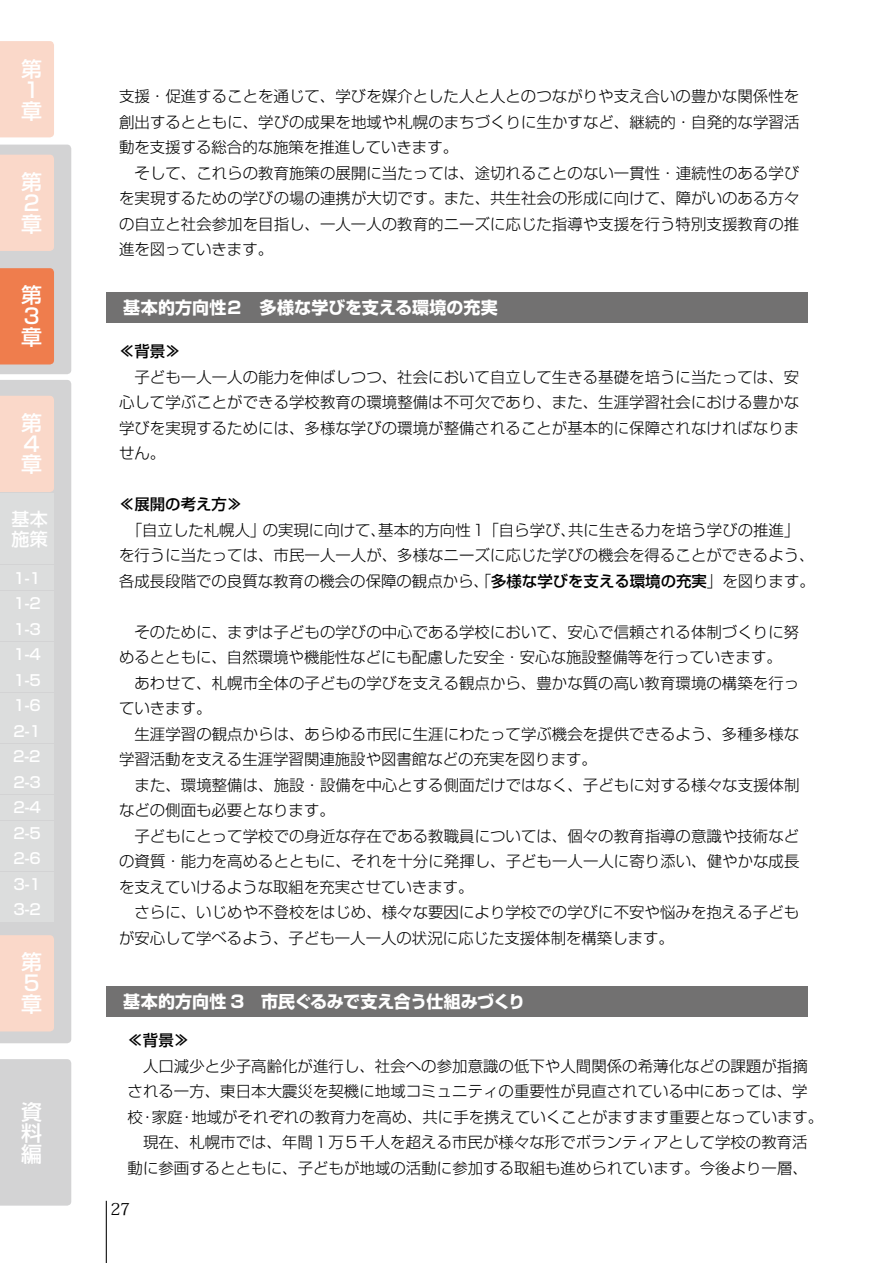
<style>
.page{position:relative;width:893px;height:1263px;background:#fff}
.page>*{position:absolute;margin:0;border:0;box-sizing:border-box;transform-origin:0 0}
.t1{font:500 21px/20.9px "Shin Go Pro";color:#fff}
.t2{font:500 18px/19.5px "Shin Go Pro";color:#fff}
.t3{font:700 16.95px "Shin Go Pro";color:#fff}
.t4{font:16.5px "Koz Min Pro";color:#000}
.t5{font:300 15.45px/25.5px "Shin Go Pro";letter-spacing:.005em;color:#000}
.t6{font:500 15.45px "Shin Go Pro";color:#000}
.t7{font:500 15px/25.5px "Shin Go Pro";color:#fff;text-align:justify}
.s1{font-weight:500}
</style>
<div class="page">
<div style="left:0;top:380px;width:71px;height:663px;background:#d3d3d4"></div>
<div style="left:0;top:41px;width:54px;height:96px;background:#fad8c9"></div>
<div style="left:0;top:396px;width:54px;height:96px;background:#fad8c9"></div>
<div style="left:0;top:494px;width:54px;height:70px;background:#dcdddd"></div>
<div style="left:0;top:566px;width:54px;height:24px;background:#dcdddd"></div>
<div style="left:0;top:935px;width:54px;height:96px;background:#fad8c9"></div>
<div style="left:0;top:1059px;width:71px;height:146px;background:#d3d3d4"></div>
<div style="left:0;top:591px;width:54px;height:24px;background:#dcdddd"></div>
<div style="left:0;top:617px;width:54px;height:24px;background:#dcdddd"></div>
<div style="left:0;top:642px;width:54px;height:24px;background:#dcdddd"></div>
<div style="left:0;top:668px;width:54px;height:24px;background:#dcdddd"></div>
<div style="left:0;top:693px;width:54px;height:24px;background:#dcdddd"></div>
<div style="left:0;top:719px;width:54px;height:24px;background:#dcdddd"></div>
<div style="left:0;top:744px;width:54px;height:24px;background:#dcdddd"></div>
<div style="left:0;top:770px;width:54px;height:24px;background:#dcdddd"></div>
<div style="left:0;top:795px;width:54px;height:24px;background:#dcdddd"></div>
<div style="left:0;top:821px;width:54px;height:24px;background:#dcdddd"></div>
<div style="left:0;top:846px;width:54px;height:24px;background:#dcdddd"></div>
<div style="left:0;top:872px;width:54px;height:24px;background:#dcdddd"></div>
<div style="left:0;top:897px;width:54px;height:24px;background:#dcdddd"></div>
<svg style="left:0;top:145px;width:71px;height:229px;background:#e8b9a5"></svg>
<hr style="left:106px;top:1201px;width:1px;height:62px;background:#000">
<div style="left:106px;top:292px;width:702px;height:30px;background:#727171"></div>
<div style="left:106px;top:986px;width:702px;height:30px;background:#727171"></div>
<h1 class="t1" style="left:21px;top:56px;width:22px">第<br>１章</h1>
<h1 class="t1" style="left:21px;top:169px;width:22px">第<br>２章</h1>
<h1 class="t1" style="left:21px;top:282px;width:22px">第<br>３章</h1>
<h1 class="t1" style="left:21px;top:410px;width:22px;text-align:justify">第４章</h1>
<p class="t2" style="left:11px;top:507px;width:38px">基本施策</p>
<p class="t7" style="left:13px;top:563px;width:29px">1-1<br>1-2<br>1-3<br>1-4<br>1-5<br>1-6<br>2-1<br>2-2<br>2-3<br>2-4<br>2-5<br>2-6<br>3-1<br>3-2</p>
<h1 class="t1" style="left:21px;top:949px;width:22px">第<br>５章</h1>
<h1 class="t1" style="left:21px;top:1099px;width:22px;text-align:justify">資料編</h1>
<p class="t5" style="left:119px;top:82px;width:682px">支援・促進することを通じて、学びを媒介とした人と人とのつながりや支え合いの豊かな関係性を創出するとともに、学びの成果を地域や札幌のまちづくりに生かすなど、継続的・自発的な学習活動を支援する総合的な施策を推進していきます。<br>　そして、これらの教育施策の展開に当たっては、途切れることのない一貫性・連続性のある学びを実現するための学びの場の連携が大切です。また、共生社会の形成に向けて、障がいのある方々の自立と社会参加を目指し、一人一人の教育的ニーズに応じた指導や支援を行う特別支援教育の推進を図っていきます。</p>
<p class="t3" style="left:123px;top:294px;width:376px">基本的方向性２　多様な学びを支える環境の充実</p>
<p class="t6" style="left:119px;top:339px;width:63px">≪背景≫</p>
<p class="t5" style="left:119px;top:362px;width:682px;text-align:justify">　子ども一人一人の能力を伸ばしつつ、社会において自立して生きる基礎を培うに当たっては、安心して学ぶことができる学校教育の環境整備は不可欠であり、また、生涯学習社会における豊かな学びを実現するためには、多様な学びの環境が整備されることが基本的に保障されなければなりません。</p>
<p class="t6" style="left:119px;top:492px;width:125px">≪展開の考え方≫</p>
<p class="t5" style="left:119px;top:515px;width:697px">　「自立した札幌人」の実現に向けて、基本的方向性１「自ら学び、共に生きる力を培う学びの推進」を行うに当たっては、市民一人一人が、多様なニーズに応じた学びの機会を得ることができるよう、各成長段階での良質な教育の機会の保障の観点から、「<span class="s1">多様な学びを支える環境の充実</span>」を図ります。</p>
<p class="t5" style="left:119px;top:617px;width:682px">　そのために、まずは子どもの学びの中心である学校において、安心で信頼される体制づくりに努めるとともに、自然環境や機能性などにも配慮した安全・安心な施設整備等を行っていきます。　あわせて、札幌市全体の子どもの学びを支える観点から、豊かな質の高い教育環境の構築を行っていきます。<br>　生涯学習の観点からは、あらゆる市民に生涯にわたって学ぶ機会を提供できるよう、多種多様な学習活動を支える生涯学習関連施設や図書館などの充実を図ります。<br>　また、環境整備は、施設・設備を中心とする側面だけではなく、子どもに対する様々な支援体制などの側面も必要となります。<br>　子どもにとって学校での身近な存在である教職員については、個々の教育指導の意識や技術などの資質・能力を高めるとともに、それを十分に発揮し、子ども一人一人に寄り添い、健やかな成長を支えていけるような取組を充実させていきます。<br>　さらに、いじめや不登校をはじめ、様々な要因により学校での学びに不安や悩みを抱える子どもが安心して学べるよう、子ども一人一人の状況に応じた支援体制を構築します。</p>
<p class="t3" style="left:123px;top:988px;width:403px">基本的方向性 3　市民ぐるみで支え合う仕組みづくり</p>
<p class="t6" style="left:128px;top:1027px;width:63px">≪背景≫</p>
<p class="t5" style="left:128px;top:1051px;width:697px">　人口減少と少子高齢化が進行し、社会への参加意識の低下や人間関係の希薄化などの課題が指摘される一方、東日本大震災を契機に地域コミュニティの重要性が見直されている中にあっては、学校・家庭・地域がそれぞれの教育力を高め、共に手を携えていくことがますます重要となっています。　現在、札幌市では、年間１万５千人を超える市民が様々な形でボランティアとして学校の教育活動に参画するとともに、子どもが地域の活動に参加する取組も進められています。今後より一層、</p>
<p class="t4" style="left:110px;top:1197px;width:21px">27</p>
</div>
